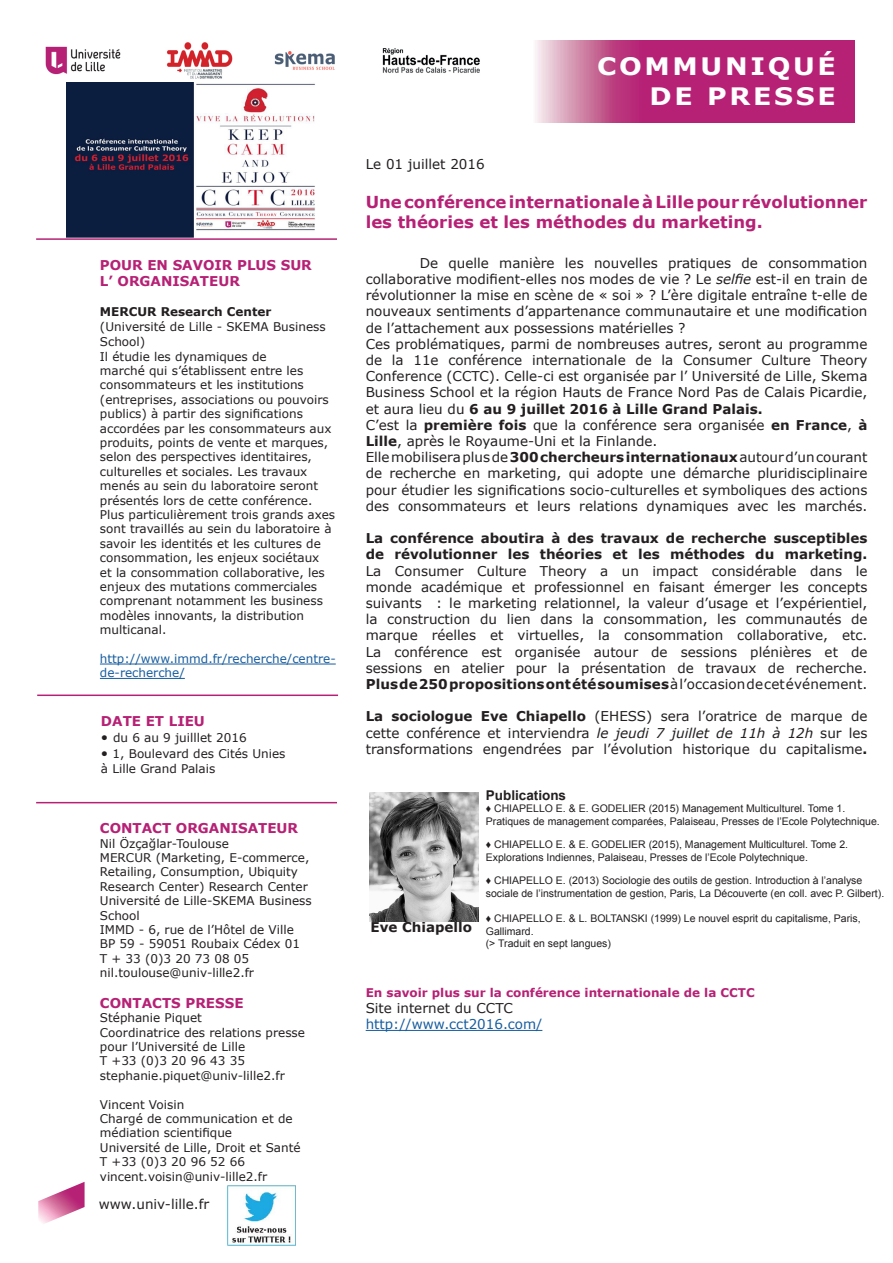
<style>
.page{position:relative;width:893px;height:1263px;background:#fff}
.page>*{position:absolute;margin:0;border:0;box-sizing:border-box;transform-origin:0 0}
.TITRE_TÉTIÈRE{font:700 24px/30px "Verdana";letter-spacing:.1em;color:#fff;text-align:right;scale:1.12 1}
.TITRE{font:700 16.5px/19.8px "Verdana";color:#b62175}
.TITRE-2{font:13.5px/16.2px "Verdana";color:#231f20;text-align:justify}
.TITRE_SOUS-PARTIE{font:700 13.5px/16.2px "Verdana";color:#b62175}
.TITRE-3{font:13.5px/16.2px "Verdana";color:#175d9e}
.TEXTE_COURANT{font:13.5px "Verdana";color:#231f20}
.TITRE-4{font:700 13.5px "Verdana";color:#231f20}
.t1{font:700 13.5px "Arial";color:#231f20}
.TITRE_SOUS-PARTIE-2{font:12px/14.4px "Verdana";color:#231f20}
.TITRE-5{font:700 12px "Verdana";color:#b62175}
.TITRE_SOUS-PARTIE-3{font:12px/14.4px "Verdana";color:#175d9e}
.t2{font:10.5px/12.6px "Arial";color:#231f20}
.s1{font-weight:700}
.s2{font-size:13.5px}
.s3{font-style:italic}
.s4{color:#231f20}
</style>
<div class="page">
<svg style="left:535px;top:40px;width:320px;height:82px;background:#be3f85"></svg>
<hr style="left:366px;top:1030px;width:176px;height:1px;background:#175d9e">
<hr style="left:36px;top:238px;width:301px;height:2px;background:#b62175">
<hr style="left:100px;top:664px;width:236px;height:1px;background:#175d9e">
<hr style="left:100px;top:678px;width:85px;height:1px;background:#175d9e">
<hr style="left:36px;top:802px;width:301px;height:1px;background:#b62175">
<hr style="left:37px;top:694px;width:301px;height:2px;background:#b62175">
<img style="left:66px;top:82px;width:249px;height:155px">
<img style="left:370px;top:792px;width:108px;height:130px">
<img style="left:45px;top:42px;width:435px;height:37px">
<svg style="left:38px;top:1182px;width:47px;height:42px"></svg>
<img style="left:227px;top:1186px;width:68px;height:59px">
<p class="TITRE_SOUS-PARTIE" style="left:100px;top:256px;width:213px">POUR EN SAVOIR PLUS SUR<br>L’ ORGANISATEUR</p>
<p class="TITRE_SOUS-PARTIE-2" style="left:100px;top:305px;width:237px"><span class="s1">MERCUR Research Center </span>(Université de Lille - SKEMA Business School)<br>Il étudie les dynamiques de<br>marché qui s’établissent entre les consommateurs et les institutions (entreprises, associations ou pouvoirs publics) à partir des significations accordées par les consommateurs aux produits, points de vente et marques, selon des perspectives identitaires, culturelles et sociales. Les travaux menés au sein du laboratoire seront présentés lors de cette conférence.<br>Plus particulièrement trois grands axes sont travaillés au sein du laboratoire à savoir les identités et les cultures de consommation, les enjeux sociétaux<br>et la consommation collaborative, les enjeux des mutations commerciales comprenant notamment les business modèles innovants, la distribution multicanal.</p>
<p class="TITRE_SOUS-PARTIE-3" style="left:100px;top:651px;width:237px">http://www.immd.fr/recherche/centre&shy;de-recherche/</p>
<p class="TITRE_SOUS-PARTIE" style="left:101px;top:712px;width:105px">DATE ET LIEU</p>
<p class="TITRE_SOUS-PARTIE-2" style="left:101px;top:730px;width:147px"><span class="s2">•</span> du 6 au 9 juilllet 2016</p>
<p class="TITRE_SOUS-PARTIE-2" style="left:101px;top:746px;width:186px"><span class="s2">•</span> 1, Boulevard des Cités Unies à Lille Grand Palais</p>
<p class="TITRE_SOUS-PARTIE" style="left:100px;top:820px;width:200px">CONTACT ORGANISATEUR</p>
<p class="TITRE_SOUS-PARTIE-2" style="left:100px;top:836px;width:213px">Nil Özçağlar-Toulouse<br>MERCUR (Marketing, E-commerce,<br>Retailing, Consumption, Ubiquity<br>Research Center) Research Center<br>Université de Lille-SKEMA Business<br>School<br>IMMD - 6, rue de l’Hôtel de Ville<br>BP 59 - 59051 Roubaix Cédex 01<br>T + 33 (0)3 20 73 08 05 nil.toulouse@univ-lille2.fr</p>
<p class="TITRE_SOUS-PARTIE" style="left:100px;top:994px;width:145px">CONTACTS PRESSE</p>
<p class="TITRE_SOUS-PARTIE-2" style="left:100px;top:1010px;width:207px">Stéphanie Piquet<br>Coordinatrice des relations presse pour l’Université de Lille<br>T +33 (0)3 20 96 43 35 stephanie.piquet@univ-lille2.fr</p>
<p class="TITRE_SOUS-PARTIE-2" style="left:100px;top:1097px;width:202px">Vincent Voisin<br>Chargé de communication et de médiation scientifique<br>Université de Lille, Droit et Santé<br>T +33 (0)3 20 96 52 66 vincent.voisin@univ-lille2.fr</p>
<p class="TITRE-2" style="left:99px;top:1196px;width:112px">www.univ-lille.fr</p>
<p class="TITRE_TÉTIÈRE" style="left:597px;top:51px;width:215px">COMMUNIQUÉ<br>DE PRESSE</p>
<p class="TEXTE_COURANT" style="left:366px;top:155px;width:120px">Le 01 juillet 2016</p>
<p class="TITRE" style="left:366px;top:192px;width:503px">Une conférence internationale à Lille pour révolutionner les théories et les méthodes du marketing.</p>
<p class="TITRE-2" style="left:366px;top:255px;width:503px;text-indent:54px">De quelle manière les nouvelles pratiques de consommation collaborative modifient-elles nos modes de vie ? Le <span class="s3">selfie</span> est-il en train de révolutionner la mise en scène de « soi » ? L’ère digitale entraîne t-elle de nouveaux sentiments d’appartenance communautaire et une modification de l’attachement aux possessions matérielles ?</p>
<p class="TITRE-2" style="left:366px;top:336px;width:503px">Ces problématiques, parmi de nombreuses autres, seront au programme de la 11e conférence internationale de la Consumer Culture Theory Conference (CCTC). Celle-ci est organisée par l’ Université de Lille, Skema Business School et la région Hauts de France Nord Pas de Calais Picardie, et aura lieu du <span class="s1">6 au 9 juillet 2016 à Lille Grand Palais.</span></p>
<p class="TITRE-2" style="left:366px;top:417px;width:503px">C’est la <span class="s1">première fois</span> que la conférence sera organisée <span class="s1">en France</span>, <span class="s1">à<br>Lille</span>, après le Royaume-Uni et la Finlande.</p>
<p class="TITRE-2" style="left:366px;top:449px;width:503px">Elle mobilisera plus de <span class="s1">300 chercheurs internationaux</span> autour d’un courant de recherche en marketing, qui adopte une démarche pluridisciplinaire pour étudier les significations socio-culturelles et symboliques des actions des consommateurs et leurs relations dynamiques avec les marchés.</p>
<p class="TITRE-2" style="left:366px;top:530px;width:503px"><span class="s1">La conférence aboutira à des travaux de recherche susceptibles de révolutionner les théories et les méthodes du marketing.<br></span>La Consumer Culture Theory a un impact considérable dans le monde académique et professionnel en faisant émerger les concepts suivants : le marketing relationnel, la valeur d’usage et l’expérientiel, la construction du lien dans la consommation, les communautés de marque réelles et virtuelles, la consommation collaborative, etc.</p>
<p class="TITRE-2" style="left:366px;top:643px;width:503px">La conférence est organisée autour de sessions plénières et de sessions en atelier pour la présentation de travaux de recherche.<br><span class="s1">Plus de 250 propositions ont été soumises</span> à l’occasion de cet événement.</p>
<p class="TITRE-2" style="left:366px;top:708px;width:503px"><span class="s1">La sociologue Eve Chiapello</span> (EHESS) sera l’oratrice de marque de cette conférence et interviendra <span class="s3">le jeudi 7 juillet de 11h à 12h</span> sur les transformations engendrées par l’évolution historique du capitalisme<span class="s1">.</span></p>
<p class="TITRE-4" style="left:370px;top:917px;width:103px">Eve Chiapello</p>
<p class="t1" style="left:486px;top:786px;width:82px">Publications</p>
<p class="t2" style="left:486px;top:802px;width:395px">♦ CHIAPELLO E. &amp; E. GODELIER (2015) Management Multiculturel. Tome 1.<br>Pratiques de management comparées, Palaiseau, Presses de l’Ecole Polytechnique.</p>
<p class="t2" style="left:486px;top:838px;width:364px">♦ CHIAPELLO E. &amp; E. GODELIER (2015), Management Multiculturel. Tome 2.<br>Explorations Indiennes, Palaiseau, Presses de l’Ecole Polytechnique.</p>
<p class="t2" style="left:486px;top:874px;width:400px">♦ CHIAPELLO E. (2013) Sociologie des outils de gestion. Introduction à l’analyse sociale de l’instrumentation de gestion, Paris, La Découverte (en coll. avec P. Gilbert).</p>
<p class="t2" style="left:486px;top:912px;width:376px">♦ CHIAPELLO E. &amp; L. BOLTANSKI (1999) Le nouvel esprit du capitalisme, Paris,<br>Gallimard.</p>
<p class="t2" style="left:486px;top:937px;width:127px">(&gt; Traduit en sept langues)</p>
<p class="TITRE-5" style="left:366px;top:984px;width:390px">En savoir plus sur la conférence internationale de la CCTC</p>
<p class="TITRE-3" style="left:366px;top:1000px;width:178px"><span class="s4">Site internet du CCTC </span>http://www.cct2016.com/</p>
</div>
